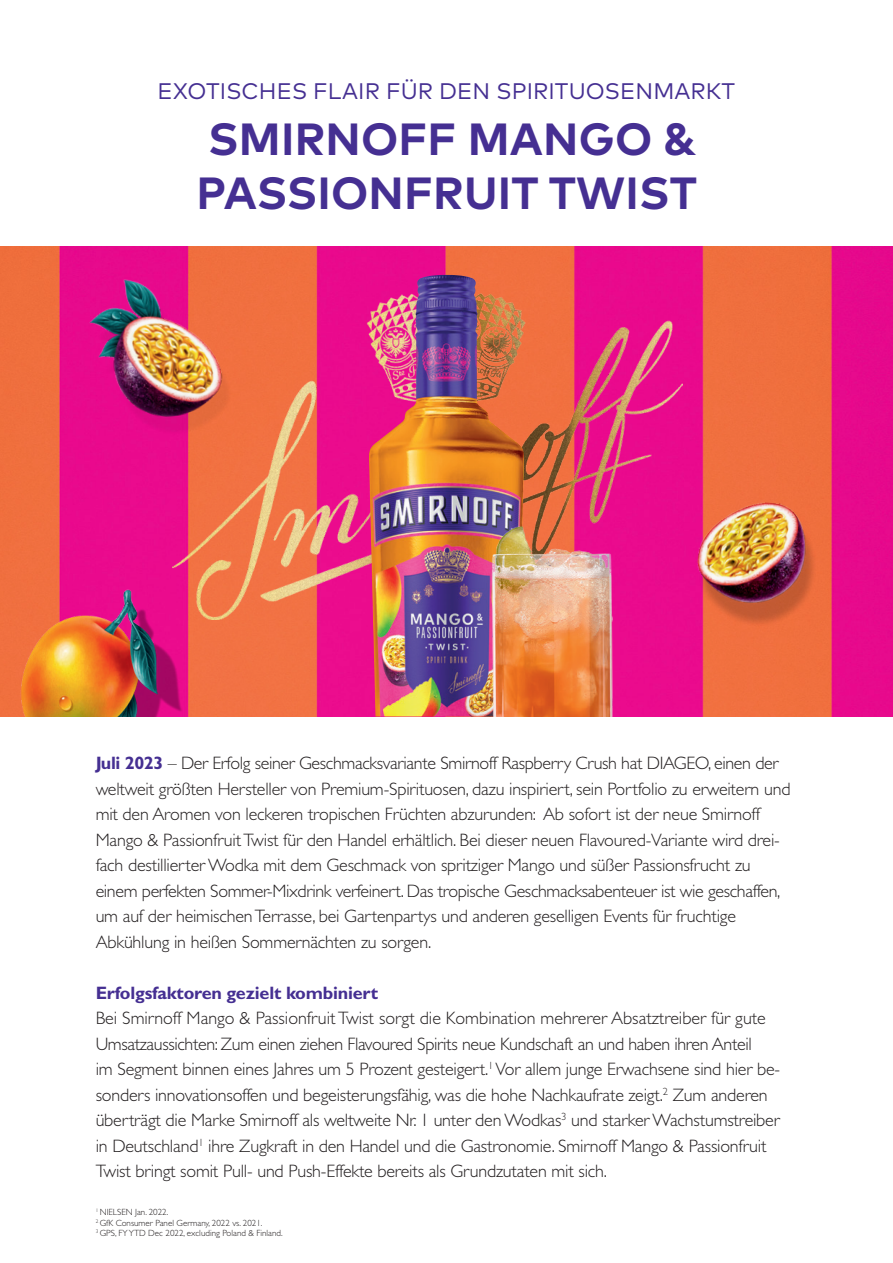
<style>
.page{position:relative;width:893px;height:1263px;background:#fff}
.page>*{position:absolute;margin:0;border:0;box-sizing:border-box;transform-origin:0 0}
.t1{font:700 45px/54px "Mark Pro";letter-spacing:.005em;color:#452f92}
.t2{font:22.5px "Mark Pro";letter-spacing:.005em;color:#452f92}
.t3{font:300 18px/25.5px "Gill Sans Std";letter-spacing:-.01em;color:#231f20}
.t4{font:700 18px "Gill Sans Std";letter-spacing:-.01em;color:#452f92}
.t5{font:300 9px/10.5px "Gill Sans Std";color:#231f20}
.s1{font-weight:700;color:#452f92}
</style>
<div class="page">
<img style="left:0;top:247px;width:893px;height:469px">
<img style="left:172px;top:286px;width:510px;height:334px">
<img style="left:368px;top:275px;width:157px;height:441px">
<img style="left:0;top:579px;width:216px;height:137px">
<img style="left:693px;top:498px;width:131px;height:136px">
<img style="left:74px;top:247px;width:212px;height:232px">
<img style="left:444px;top:500px;width:216px;height:216px">
<p class="t2" style="left:158px;top:74px;width:579px">EXOTISCHES FLAIR FÜR DEN SPIRITUOSENMARKT</p>
<h1 class="t1" style="left:196px;top:109px;width:502px">SMIRNOFF MANGO &amp;<br>PASSIONFRUIT TWIST</h1>
<p class="t3" style="left:96px;top:751px;width:696px"><span class="s1">Juli 2023</span> – Der Erfolg seiner Geschmacksvariante Smirnoff Raspberry Crush hat DIAGEO, einen der weltweit größten Hersteller von Premium-Spirituosen, dazu inspiriert, sein Portfolio zu erweitern und mit den Aromen von leckeren tropischen Früchten abzurunden: Ab sofort ist der neue Smirnoff Mango &amp; Passionfruit Twist für den Handel erhältlich. Bei dieser neuen Flavoured-Variante wird drei&shy;fach destillierter Wodka mit dem Geschmack von spritziger Mango und süßer Passionsfrucht zu einem perfekten Sommer-Mixdrink verfeinert. Das tropische Geschmacksabenteuer ist wie geschaffen, um auf der heimischen Terrasse, bei Gartenpartys und anderen geselligen Events für fruchtige Abkühlung in heißen Sommernächten zu sorgen.</p>
<p class="t4" style="left:96px;top:982px;width:284px">Erfolgsfaktoren gezielt kombiniert</p>
<p class="t3" style="left:96px;top:1006px;width:686px">Bei Smirnoff Mango &amp; Passionfruit Twist sorgt die Kombination mehrerer Absatztreiber für gute Umsatzaussichten: Zum einen ziehen Flavoured Spirits neue Kundschaft an und haben ihren Anteil<br>im Segment binnen eines Jahres um 5 Prozent gesteigert.<sup>1</sup> Vor allem junge Erwachsene sind hier be&shy;sonders innovationsoffen und begeisterungsfähig, was die hohe Nachkaufrate zeigt.<sup>2</sup> Zum anderen überträgt die Marke Smirnoff als weltweite Nr. 1 unter den Wodkas<sup>3</sup> und starker Wachstumstreiber in Deutschland<sup>1</sup> ihre Zugkraft in den Handel und die Gastronomie. Smirnoff Mango &amp; Passionfruit Twist bringt somit Pull- und Push-Effekte bereits als Grundzutaten mit sich.</p>
<p class="t5" style="left:96px;top:1207px;width:189px"><sup>1</sup> NIELSEN Jan. 2022.<br><sup>2</sup> GfK Consumer Panel Germany, 2022 vs. 2021.<br><sup>3</sup> GPS, FY YTD Dec 2022, excluding Poland &amp; Finland.</p>
</div>
